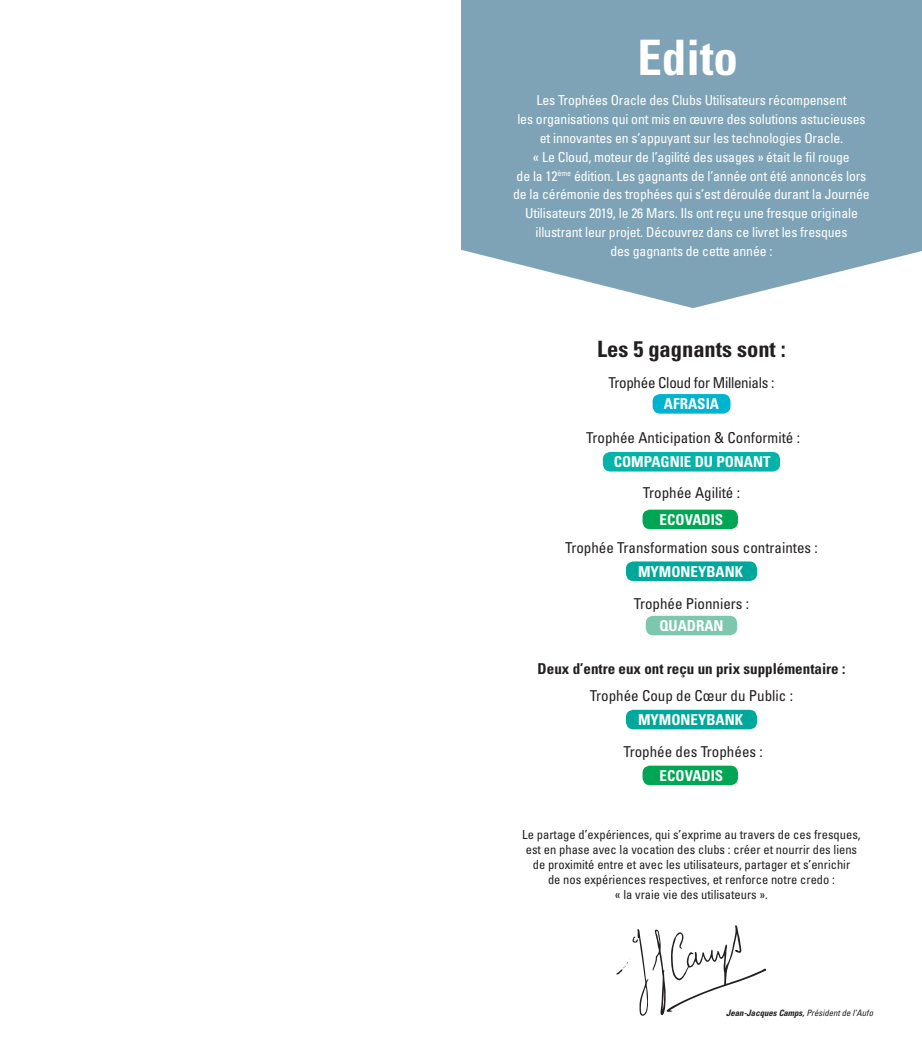
<style>
.page{position:relative;width:922px;height:1053px;background:#fff}
.page>*{position:absolute;margin:0;border:0;box-sizing:border-box;transform-origin:0 0}
.t1{font:700 condensed 48.88px "Univers LT Std";color:#fff}
.t2{font:700 condensed 22.5px "Univers LT Std";color:#231f20}
.t3{font:condensed 15px "Univers LT Std";color:#231f20}
.t4{font:700 condensed 15px "Univers LT Std";color:#fff}
.t5{font:700 condensed 15px "Univers LT Std";color:#231f20}
.t6{font:condensed 15px "Univers LT Std";letter-spacing:-.02em;color:#231f20}
.t7{font:condensed 13.75px/18.8px "Univers LT Std";letter-spacing:-.01em;color:#fff;text-align:center}
.t8{font:condensed 12.5px/15px "Univers LT Std";color:#231f20;text-align:center}
.t9{font:italic 700 condensed 8.75px "Univers LT Std";color:#231f20}
.s1{font-weight:400}
</style>
<div class="page">
<div style="left:461px;top:0;width:460px;height:355px;background:#7ea3b7"></div>
<svg style="left:461px;top:251px;width:460px;height:765px"></svg>
<div style="left:652px;top:394px;width:78px;height:19px;background:#00b3cf;border-radius:8px"></div>
<div style="left:625px;top:561px;width:131px;height:20px;background:#00a79b;border-radius:8px"></div>
<div style="left:645px;top:615px;width:92px;height:20px;background:#7ec7af;border-radius:8px"></div>
<svg style="left:616px;top:925px;width:150px;height:90px"></svg>
<div style="left:602px;top:452px;width:178px;height:19px;background:#06b3a9;border-radius:8px"></div>
<div style="left:642px;top:509px;width:95px;height:20px;background:#00a654;border-radius:8px"></div>
<div style="left:625px;top:709px;width:131px;height:20px;background:#00a79b;border-radius:8px"></div>
<div style="left:642px;top:765px;width:95px;height:20px;background:#00a654;border-radius:8px"></div>
<h1 class="t1" style="left:637px;top:28px;width:102px">Edito</h1>
<p class="t7" style="left:513px;top:91px;width:358px">Les Trophées Oracle des Clubs Utilisateurs récompensent<br>les organisations qui ont mis en œuvre des solutions astucieuses et innovantes en s’appuyant sur les technologies Oracle.<br>« Le Cloud, moteur de l’agilité des usages » était le fil rouge<br>de la 12<sup>ème</sup> édition. Les gagnants de l’année ont été annoncés lors de la cérémonie des trophées qui s’est déroulée durant la Journée Utilisateurs 2019, le 26 Mars. Ils ont reçu une fresque originale illustrant leur projet. Découvrez dans ce livret les fresques<br>des gagnants de cette année :</p>
<h2 class="t2" style="left:597px;top:335px;width:190px">Les 5 gagnants sont :</h2>
<p class="t6" style="left:608px;top:373px;width:167px">Trophée Cloud for Millenials :</p>
<p class="t4" style="left:663px;top:395px;width:57px">AFRASIA</p>
<p class="t3" style="left:586px;top:428px;width:215px">Trophée Anticipation &amp; Conformité :</p>
<p class="t4" style="left:613px;top:452px;width:158px">COMPAGNIE DU PONANT</p>
<p class="t3" style="left:642px;top:483px;width:99px">Trophée Agilité :</p>
<p class="t4" style="left:659px;top:510px;width:65px">ECOVADIS</p>
<p class="t3" style="left:565px;top:538px;width:254px">Trophée Transformation sous contraintes :</p>
<p class="t4" style="left:638px;top:562px;width:107px">MYMONEYBANK</p>
<p class="t3" style="left:633px;top:593px;width:117px">Trophée Pionniers :</p>
<p class="t4" style="left:659px;top:616px;width:66px">QUADRAN</p>
<p class="t5" style="left:537px;top:659px;width:309px">Deux d’entre eux ont reçu un prix supplémentaire :</p>
<p class="t3" style="left:589px;top:686px;width:204px">Trophée Coup de Cœur du Public :</p>
<p class="t4" style="left:638px;top:710px;width:107px">MYMONEYBANK</p>
<p class="t3" style="left:623px;top:741px;width:141px">Trophée des Trophées :</p>
<p class="t4" style="left:659px;top:766px;width:65px">ECOVADIS</p>
<p class="t8" style="left:522px;top:827px;width:340px">Le partage d’expériences, qui s’exprime au travers de ces fresques, est en phase avec la vocation des clubs : créer et nourrir des liens de proximité entre et avec les utilisateurs, partager et s’enrichir<br>de nos expériences respectives, et renforce notre credo :<br>« la vraie vie des utilisateurs ».</p>
<p class="t9" style="left:726px;top:1007px;width:148px">Jean-Jacques Camps, <span class="s1">Président de l’Aufo</span></p>
</div>
